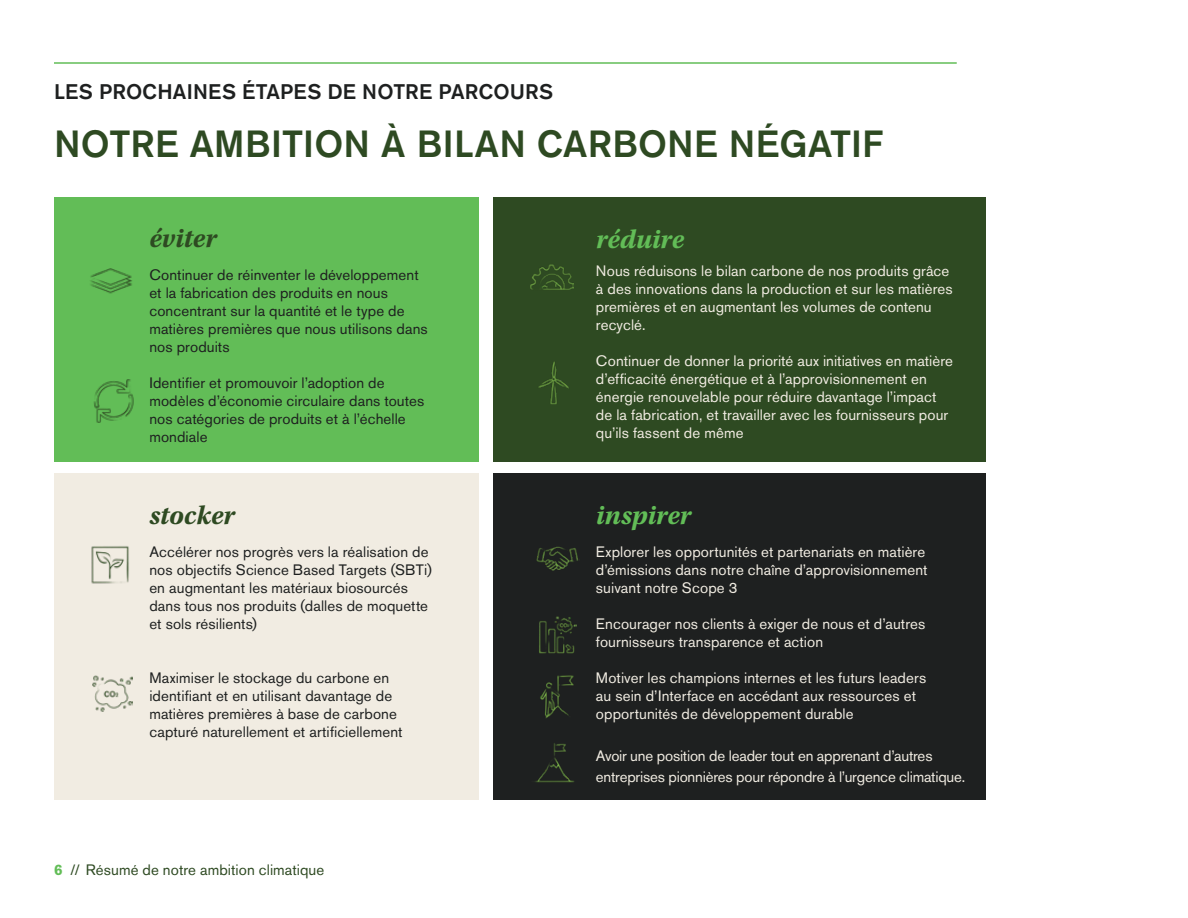
<style>
.page{position:relative;width:1188px;height:918px;background:#fff}
.page>*{position:absolute;margin:0;border:0;box-sizing:border-box;transform-origin:0 0}
.t1{font:500 37.5px "Akzidenz Grotesk Pro";letter-spacing:.005em;color:#2e4a22}
.t2{font:italic 700 27px "Utopia Std";letter-spacing:-.005em;color:#62bd57}
.t3{font:italic 700 27px "Utopia Std";color:#2e4a22}
.t4{font:500 21px "Akzidenz Grotesk Pro";letter-spacing:.01em;color:#1e2020}
.t5{font:15px/18px "Akzidenz Grotesk Pro";letter-spacing:.005em;color:#f1ece2}
.t6{font:15px/18px "Akzidenz Grotesk Pro";letter-spacing:.005em;color:#1e2020}
.t7{font:15px/21px "Akzidenz Grotesk Pro";letter-spacing:-.015em;color:#f1ece2}
.t8{font:15px "Akzidenz Grotesk Pro";letter-spacing:.005em;color:#2e4a22}
.s1{font-weight:700;color:#62bd57}
</style>
<div class="page">
<div style="left:54px;top:473px;width:424px;height:326px;background:#f1ece2"></div>
<div style="left:54px;top:197px;width:424px;height:265px;background:#62bd57"></div>
<hr style="left:54px;top:62px;width:903px;height:2px;background:#62bd57">
<div style="left:493px;top:197px;width:493px;height:265px;background:#2e4a22"></div>
<div style="left:493px;top:473px;width:493px;height:326px;background:#1e2020"></div>
<img style="left:92px;top:675px;width:40px;height:37px">
<img style="left:90px;top:268px;width:42px;height:26px">
<img style="left:530px;top:264px;width:44px;height:26px">
<img style="left:538px;top:361px;width:31px;height:44px">
<img style="left:91px;top:546px;width:38px;height:38px">
<img style="left:539px;top:616px;width:38px;height:38px">
<img style="left:536px;top:546px;width:42px;height:25px">
<img style="left:534px;top:743px;width:41px;height:40px">
<img style="left:93px;top:379px;width:41px;height:44px">
<img style="left:540px;top:675px;width:34px;height:43px">
<h3 class="t4" style="left:54px;top:78px;width:500px">LES PROCHAINES ÉTAPES DE NOTRE PARCOURS</h3>
<h1 class="t1" style="left:54px;top:119px;width:831px">NOTRE AMBITION À BILAN CARBONE NÉGATIF</h1>
<h2 class="t3" style="left:149px;top:223px;width:69px">éviter</h2>
<p class="t6" style="left:149px;top:266px;width:280px">Continuer de réinventer le développement et la fabrication des produits en nous concentrant sur la quantité et le type de matières premières que nous utilisons dans nos produits</p>
<p class="t6" style="left:149px;top:374px;width:276px">Identifier et promouvoir l’adoption de modèles d’économie circulaire dans toutes nos catégories de produits et à l’échelle mondiale</p>
<h2 class="t2" style="left:596px;top:223px;width:90px">réduire</h2>
<p class="t5" style="left:596px;top:262px;width:358px">Nous réduisons le bilan carbone de nos produits grâce à des innovations dans la production et sur les matières premières et en augmentant les volumes de contenu recyclé.</p>
<p class="t5" style="left:596px;top:352px;width:359px">Continuer de donner la priorité aux initiatives en matière d’efficacité énergétique et à l’approvisionnement en énergie renouvelable pour réduire davantage l’impact de la fabrication, et travailler avec les fournisseurs pour qu’ils fassent de même</p>
<h2 class="t3" style="left:149px;top:500px;width:87px">stocker</h2>
<h2 class="t2" style="left:596px;top:500px;width:97px">inspirer</h2>
<p class="t6" style="left:149px;top:543px;width:284px">Accélérer nos progrès vers la réalisation de nos objectifs Science Based Targets (SBTi) en augmentant les matériaux biosourcés dans tous nos produits (dalles de moquette et sols résilients)</p>
<p class="t6" style="left:149px;top:669px;width:255px">Maximiser le stockage du carbone en identifiant et en utilisant davantage de matières premières à base de carbone capturé naturellement et artificiellement</p>
<p class="t8" style="left:54px;top:860px;width:272px"><span class="s1">6</span> // Résumé de notre ambition climatique</p>
<p class="t5" style="left:596px;top:543px;width:333px">Explorer les opportunités et partenariats en matière d’émissions dans notre chaîne d’approvisionnement suivant notre Scope 3</p>
<p class="t5" style="left:596px;top:615px;width:331px">Encourager nos clients à exiger de nous et d’autres fournisseurs transparence et action</p>
<p class="t5" style="left:596px;top:669px;width:332px">Motiver les champions internes et les futurs leaders au sein d’Interface en accédant aux ressources et opportunités de développement durable</p>
<p class="t7" style="left:596px;top:745px;width:371px">Avoir une position de leader tout en apprenant d’autres entreprises pionnières pour répondre à l’urgence climatique.</p>
</div>
